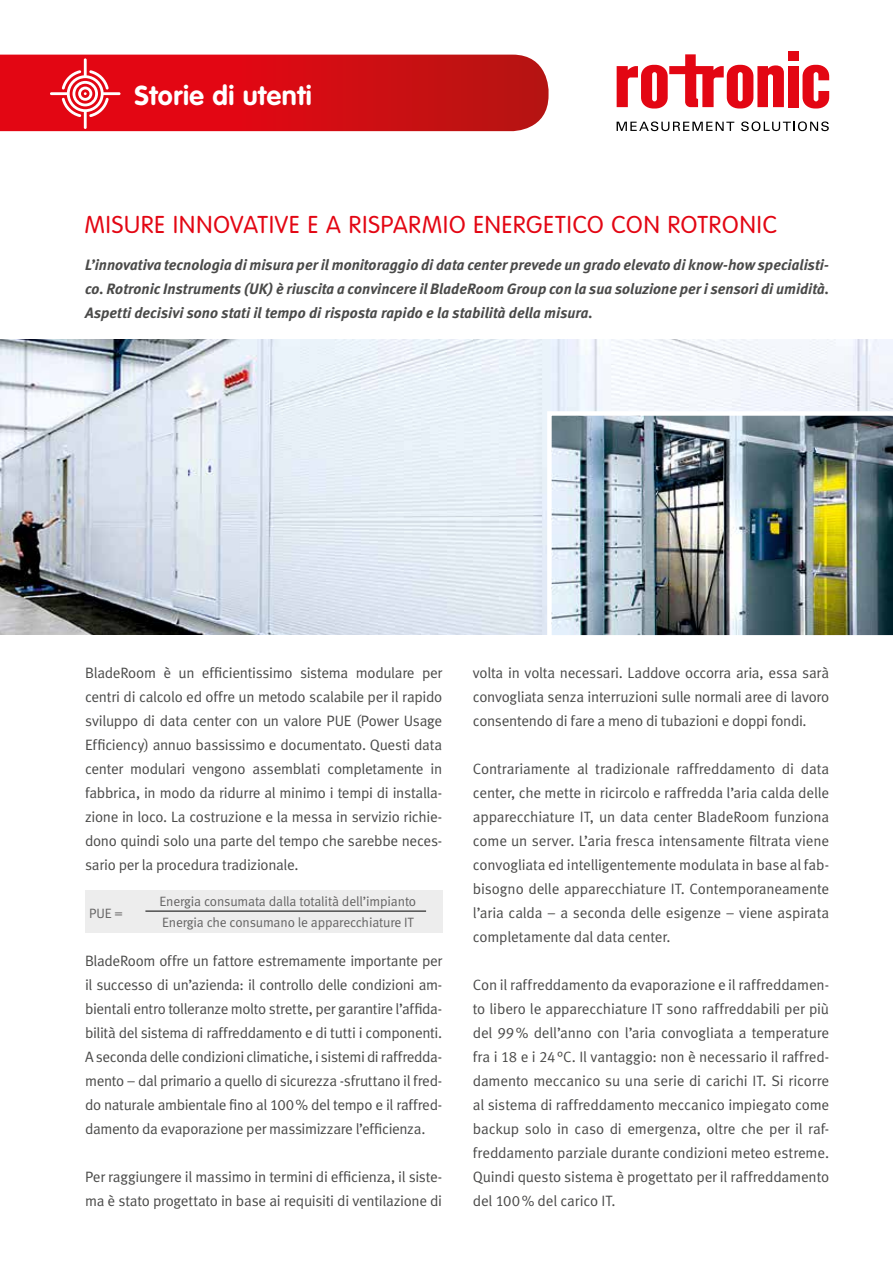
<style>
.page{position:relative;width:893px;height:1263px;background:#fff}
.page>*{position:absolute;margin:0;border:0;box-sizing:border-box;transform-origin:0 0}
.t1{font:700 27px "VAG Rounded";letter-spacing:.02em;color:#fff}
.t2{font:300 24px "VAG Rounded LT";letter-spacing:.04em;color:#e30613}
.t3{font:15px/24px "Meta Normal LF";letter-spacing:-.015em;color:#4a4a49;text-align:justify}
.t4{font:italic 15px/24px "Meta Bold LF";letter-spacing:.005em;color:#4a4a49;text-align:justify}
.t5{font:13.5px/21.6px "Meta Normal";letter-spacing:-.01em;color:#646363}
.t6{font:13.5px "Meta Normal LF";color:#646363}
</style>
<div class="page">
<div style="left:788px;top:66px;width:10px;height:41px;background:#e30613"></div>
<svg style="left:802px;top:65px;width:27px;height:44px"></svg>
<div style="left:788px;top:52px;width:10px;height:9px;background:#e30613"></div>
<svg style="left:617px;top:54px;width:167px;height:55px"></svg>
<svg style="left:617px;top:121px;width:117px;height:10px"></svg>
<svg style="left:741px;top:121px;width:88px;height:10px"></svg>
<svg style="left:0;top:55px;width:549px;height:76px;background:#d6141c"></svg>
<img style="left:0;top:340px;width:893px;height:295px">
<img style="left:545px;top:409px;width:348px;height:227px">
<div style="left:85px;top:890px;width:357px;height:42px;background:#ededed"></div>
<hr style="left:145px;top:911px;width:281px;height:1px;background:#000">
<h1 class="t1" style="left:134px;top:80px;width:179px">Storie di utenti</h1>
<h2 class="t2" style="left:85px;top:211px;width:694px">MISURE INNOVATIVE E A RISPARMIO ENERGETICO CON ROTRONIC</h2>
<p class="t4" style="left:85px;top:252px;width:746px">L’innovativa tecnologia di misura per il monitoraggio di data center prevede un grado elevato di know-how specialisti&shy;co. Rotronic Instruments (UK) è riuscita a convincere il BladeRoom Group con la sua soluzione per i sensori di umidità.<br>Aspetti decisivi sono stati il tempo di risposta rapido e la stabilità della misura.</p>
<p class="t3" style="left:85px;top:661px;width:359px">BladeRoom è un efficientissimo sistema modulare per centri di calcolo ed offre un metodo scalabile per il rapido sviluppo di data center con un valore PUE (Power Usage Efficiency) annuo bassissimo e documentato. Questi data center modulari vengono assemblati completamente in fabbrica, in modo da ridurre al minimo i tempi di installa&shy;zione in loco. La costruzione e la messa in servizio richie&shy;dono quindi solo una parte del tempo che sarebbe neces&shy;sario per la procedura tradizionale.</p>
<p class="t6" style="left:89px;top:905px;width:35px">PUE =</p>
<p class="t5" style="left:159px;top:890px;width:258px">Energia consumata dalla totalità dell’impianto<br>Energia che consumano le apparecchiature IT</p>
<p class="t3" style="left:85px;top:949px;width:359px">BladeRoom offre un fattore estremamente importante per il successo di un’azienda: il controllo delle condizioni am&shy;bientali entro tolleranze molto strette, per garantire l’affida&shy;bilità del sistema di raffreddamento e di tutti i componenti.<br>A seconda delle condizioni climatiche, i sistemi di raffredda&shy;mento – dal primario a quello di sicurezza -sfruttano il fred&shy;do naturale ambientale fino al 100% del tempo e il raffred&shy;damento da evaporazione per massimizzare l’efficienza.</p>
<p class="t3" style="left:85px;top:1165px;width:359px">Per raggiungere il massimo in termini di efficienza, il siste&shy;ma è stato progettato in base ai requisiti di ventilazione di</p>
<p class="t3" style="left:473px;top:661px;width:358px">volta in volta necessari. Laddove occorra aria, essa sarà convogliata senza interruzioni sulle normali aree di lavoro consentendo di fare a meno di tubazioni e doppi fondi.</p>
<p class="t3" style="left:473px;top:757px;width:358px">Contrariamente al tradizionale raffreddamento di data center, che mette in ricircolo e raffredda l’aria calda delle apparecchiature IT, un data center BladeRoom funziona come un server. L’aria fresca intensamente filtrata viene convogliata ed intelligentemente modulata in base al fab&shy;bisogno delle apparecchiature IT. Contemporaneamente l’aria calda – a seconda delle esigenze – viene aspirata completamente dal data center.</p>
<p class="t3" style="left:473px;top:973px;width:358px">Con il raffreddamento da evaporazione e il raffreddamen&shy;to libero le apparecchiature IT sono raffreddabili per più del 99% dell’anno con l’aria convogliata a temperature fra i 18 e i 24°C. Il vantaggio: non è necessario il raffred&shy;damento meccanico su una serie di carichi IT. Si ricorre al sistema di raffreddamento meccanico impiegato come backup solo in caso di emergenza, oltre che per il raf&shy;freddamento parziale durante condizioni meteo estreme.<br>Quindi questo sistema è progettato per il raffreddamento del 100% del carico IT.</p>
</div>
